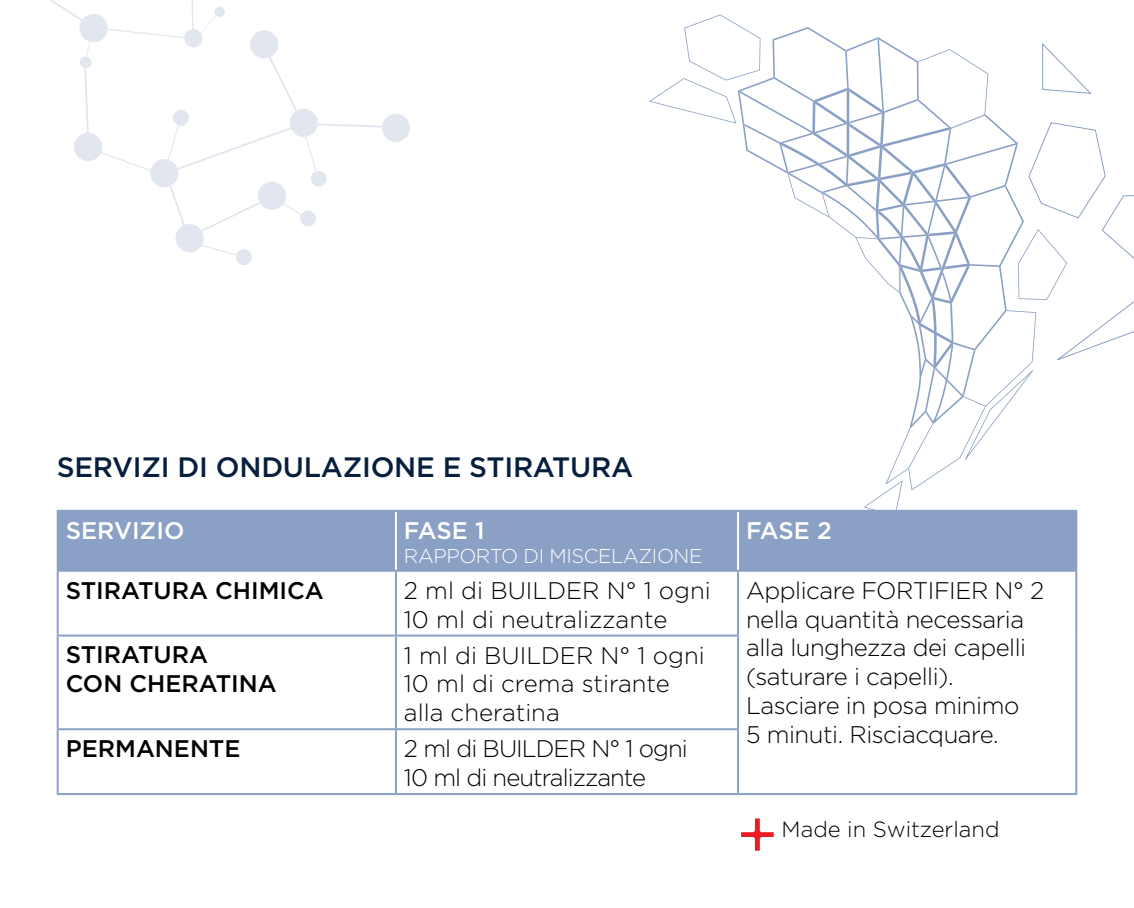
<style>
.page{position:relative;width:1134px;height:908px;background:#fff}
.page>*{position:absolute;margin:0;border:0;box-sizing:border-box;transform-origin:0 0}
.t1{font:500 28px "Gotham HTF";letter-spacing:-.01em;color:#071f3d}
.t2{font:300 24px/28.8px "Gotham HTF";letter-spacing:-.02em;color:#000}
.t3{font:300 24px/28.8px "Gotham HTF";color:#000}
.t4{font:500 24px/28.8px "Gotham HTF";color:#000}
.t5{font:300 24px/28.8px "Gotham HTF";letter-spacing:-.04em;color:#000}
.t6{font:500 24px "Gotham HTF";color:#fff}
.t7{font:300 22px "Gotham HTF";color:#000}
.t8{font:300 20px "Gotham HTF";letter-spacing:-.02em;color:#fff}
</style>
<div class="page">
<div style="left:59px;top:511px;width:1016px;height:58px;background:#8aa0c5"></div>
<hr style="left:57px;top:571px;width:2px;height:63px;background:#8aa0c5">
<hr style="left:395px;top:571px;width:2px;height:63px;background:#8aa0c5">
<hr style="left:737px;top:571px;width:2px;height:63px;background:#8aa0c5">
<hr style="left:1075px;top:571px;width:2px;height:64px;background:#8aa0c5">
<hr style="left:57px;top:634px;width:339px;height:2px;background:#8aa0c5">
<hr style="left:57px;top:636px;width:2px;height:91px;background:#8aa0c5">
<hr style="left:396px;top:634px;width:343px;height:2px;background:#8aa0c5">
<hr style="left:395px;top:636px;width:2px;height:91px;background:#8aa0c5">
<hr style="left:737px;top:636px;width:2px;height:91px;background:#8aa0c5">
<hr style="left:1075px;top:635px;width:2px;height:93px;background:#8aa0c5">
<hr style="left:57px;top:727px;width:339px;height:2px;background:#8aa0c5">
<hr style="left:57px;top:729px;width:2px;height:63px;background:#8aa0c5">
<hr style="left:396px;top:727px;width:343px;height:2px;background:#8aa0c5">
<hr style="left:395px;top:729px;width:2px;height:63px;background:#8aa0c5">
<hr style="left:737px;top:729px;width:2px;height:63px;background:#8aa0c5">
<hr style="left:1075px;top:728px;width:2px;height:64px;background:#8aa0c5">
<hr style="left:57px;top:792px;width:339px;height:2px;background:#8aa0c5">
<hr style="left:396px;top:792px;width:342px;height:2px;background:#8aa0c5">
<hr style="left:738px;top:792px;width:339px;height:2px;background:#8aa0c5">
<hr style="left:395px;top:511px;width:2px;height:58px;background:#fff">
<hr style="left:57px;top:509px;width:339px;height:2px;background:#8aa0c5">
<hr style="left:57px;top:511px;width:2px;height:58px;background:#8aa0c5">
<hr style="left:396px;top:509px;width:342px;height:2px;background:#8aa0c5">
<hr style="left:1075px;top:511px;width:2px;height:58px;background:#8aa0c5">
<hr style="left:57px;top:569px;width:339px;height:2px;background:#8aa0c5">
<hr style="left:396px;top:569px;width:342px;height:2px;background:#8aa0c5">
<hr style="left:738px;top:569px;width:339px;height:2px;background:#8aa0c5">
<hr style="left:737px;top:511px;width:2px;height:58px;background:#fff">
<svg style="left:649px;top:14px;width:485px;height:502px"></svg>
<svg style="left:49px;top:0;width:361px;height:265px"></svg>
<svg style="left:741px;top:818px;width:33px;height:32px"></svg>
<p class="t1" style="left:57px;top:451px;width:578px">SERVIZI DI ONDULAZIONE E STIRATURA</p>
<p class="t6" style="left:66px;top:516px;width:120px">SERVIZIO</p>
<p class="t6" style="left:404px;top:516px;width:82px">FASE 1</p>
<p class="t8" style="left:404px;top:544px;width:300px">RAPPORTO DI MISCELAZIONE</p>
<p class="t6" style="left:746px;top:516px;width:87px">FASE 2</p>
<p class="t4" style="left:66px;top:575px;width:260px">STIRATURA CHIMICA</p>
<p class="t3" style="left:404px;top:575px;width:308px">2 ml di BUILDER N° 1 ogni<br>10 ml di neutralizzante</p>
<p class="t2" style="left:746px;top:575px;width:300px">Applicare FORTIFIER N° 2 nella quantità necessaria alla lunghezza dei capelli (saturare i capelli).<br>Lasciare in posa minimo<br>5 minuti. Risciacquare.</p>
<p class="t4" style="left:66px;top:639px;width:213px">STIRATURA<br>CON CHERATINA</p>
<p class="t3" style="left:404px;top:640px;width:302px">1 ml di BUILDER N° 1 ogni<br>10 ml di crema stirante alla cheratina</p>
<p class="t4" style="left:66px;top:733px;width:176px">PERMANENTE</p>
<p class="t5" style="left:404px;top:733px;width:285px">2 ml di BUILDER N° 1 ogni<br>10 ml di neutralizzante</p>
<p class="t7" style="left:782px;top:817px;width:219px">Made in Switzerland</p>
</div>
